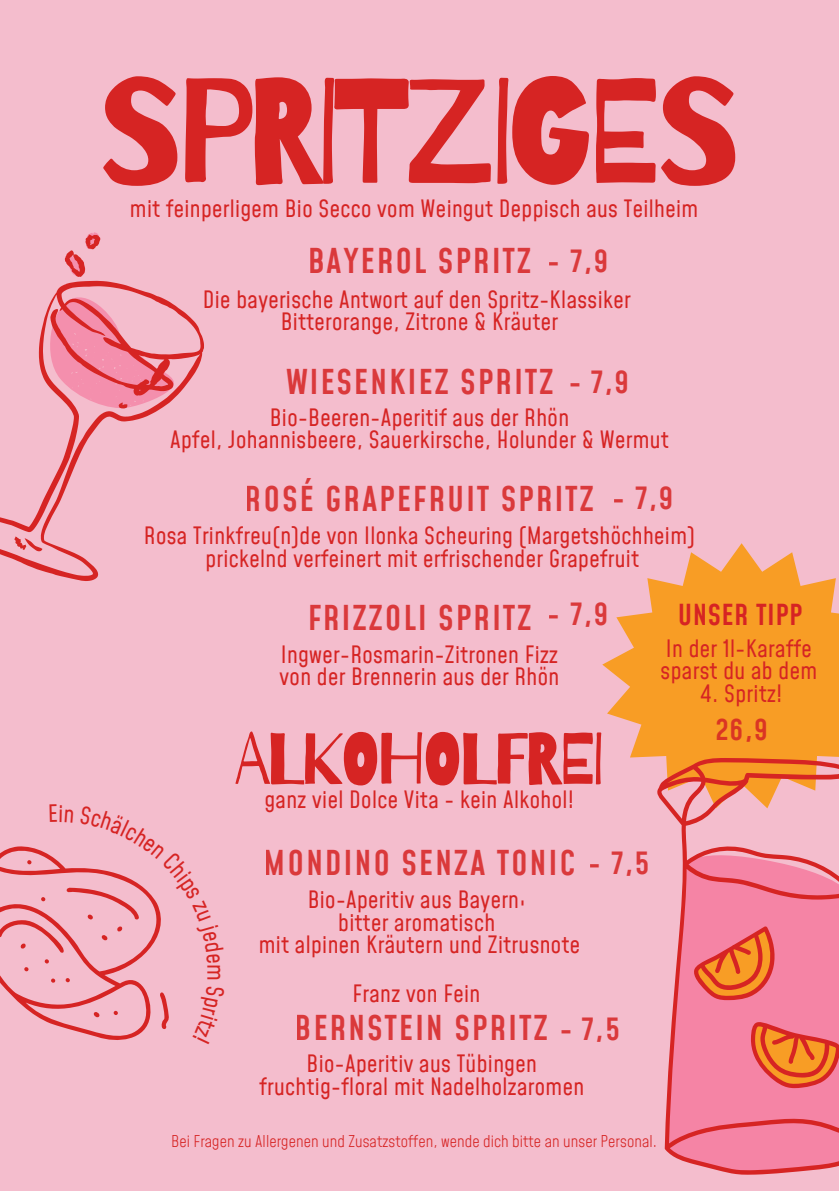
<style>
.page{position:relative;width:839px;height:1191px;background:#fff}
.page>*{position:absolute;margin:0;border:0;box-sizing:border-box;transform-origin:0 0}
.t1{font:148.4px "Barriecito";letter-spacing:-.05em;color:#d62423}
.t2{font:72.8px "Barriecito";letter-spacing:-.05em;color:#d62423}
.t3{font:500 33.6px "Mohave";letter-spacing:.05em;color:#d62423}
.t4{font:500 30px "Mohave";color:#d62423}
.t5{font:500 28.4px "Mohave";letter-spacing:.02em;color:#d62423}
.t6{font:23px/22.4px "Mohave";letter-spacing:.02em;color:#d62423;text-align:center}
.t7{font:300 16px "Mohave";letter-spacing:.005em;color:#d62423}
</style>
<div class="page">
<div style="left:0;top:0;width:838px;height:1190px;background:#f4bdcd"></div>
<svg style="left:0;top:232px;width:204px;height:349px"></svg>
<svg style="left:0;top:846px;width:169px;height:194px"></svg>
<svg style="left:602px;top:543px;width:236px;height:215px;fill:#f89d25"></svg>
<svg style="left:657px;top:758px;width:181px;height:417px;fill:#f584a5"></svg>
<svg style="left:80px;top:846px;width:89px;height:117px"></svg>
<h1 class="t1" style="left:98px;top:40px;width:645px">SPRITZIGES</h1>
<h5 class="t6" style="left:130px;top:197px;width:569px">mit feinperligem Bio Secco vom Weingut Deppisch aus Teilheim</h5>
<h3 class="t3" style="left:307px;top:240px;width:225px">BAYEROL SPRITZ</h3>
<h5 class="t6" style="left:203px;top:288px;width:429px">Die bayerische Antwort auf den Spritz-Klassiker<br>Bitterorange, Zitrone &amp; Kräuter</h5>
<h3 class="t4" style="left:547px;top:243px;width:62px">- 7,9</h3>
<h3 class="t3" style="left:285px;top:361px;width:270px">WIESENKIEZ SPRITZ</h3>
<h3 class="t6" style="left:170px;top:406px;width:500px">Bio-Beeren-Aperitif aus der Rhön<br>Apfel, Johannisbeere, Sauerkirsche, Holunder &amp; Wermut</h3>
<h3 class="t4" style="left:568px;top:364px;width:62px">- 7,9</h3>
<h3 class="t3" style="left:245px;top:478px;width:351px">ROSÉ GRAPEFRUIT SPRITZ</h3>
<p class="t6" style="left:144px;top:524px;width:552px">Rosa Trinkfreu(n)de von Ilonka Scheuring (Margetshöchheim) prickelnd verfeinert mit erfrischender Grapefruit</p>
<h3 class="t4" style="left:612px;top:480px;width:62px">- 7,9</h3>
<p class="t6" style="left:227px;top:964px;width:18px;rotate:90deg">m</p>
<h3 class="t4" style="left:547px;top:596px;width:62px">- 7,9</h3>
<h3 class="t3" style="left:307px;top:597px;width:226px">FRIZZOLI SPRITZ</h3>
<h4 class="t6" style="left:279px;top:643px;width:281px;text-align:left">Ingwer-Rosmarin-Zitronen Fizz von der Brennerin aus der Rhön</h4>
<h5 class="t2" style="left:235px;top:714px;width:370px">ALKOHOLFREI</h5>
<p class="t6" style="left:265px;top:788px;width:311px">ganz viel Dolce Vita - kein Alkohol!</p>
<p class="t5" style="left:677px;top:597px;width:126px">UNSER TIPP</p>
<p class="t6" style="left:660px;top:637px;width:158px;text-align:left">In der 1l-Karaffe sparst du ab dem</p>
<p class="t6" style="left:700px;top:682px;width:83px">4. Spritz!</p>
<p class="t5" style="left:715px;top:712px;width:54px">26,9</p>
<h3 class="t3" style="left:264px;top:842px;width:313px">MONDINO SENZA TONIC</h3>
<h3 class="t6" style="left:259px;top:888px;width:323px">Bio-Aperitiv aus Bayern:<br>bitter aromatisch<br>mit alpinen Kräutern und Zitrusnote</h3>
<h3 class="t6" style="left:352px;top:982px;width:129px">Franz von Fein</h3>
<h3 class="t4" style="left:588px;top:845px;width:62px">- 7,5</h3>
<h3 class="t3" style="left:295px;top:1008px;width:254px">BERNSTEIN SPRITZ</h3>
<h4 class="t6" style="left:259px;top:1052px;width:326px">Bio-Aperitiv aus Tübingen fruchtig-floral mit Nadelholzaromen</h4>
<h3 class="t4" style="left:559px;top:1011px;width:62px">- 7,5</h3>
<h4 class="t7" style="left:171px;top:1131px;width:487px">Bei Fragen zu Allergenen und Zusatzstoffen, wende dich bitte an unser Personal.</h4>
</div>
